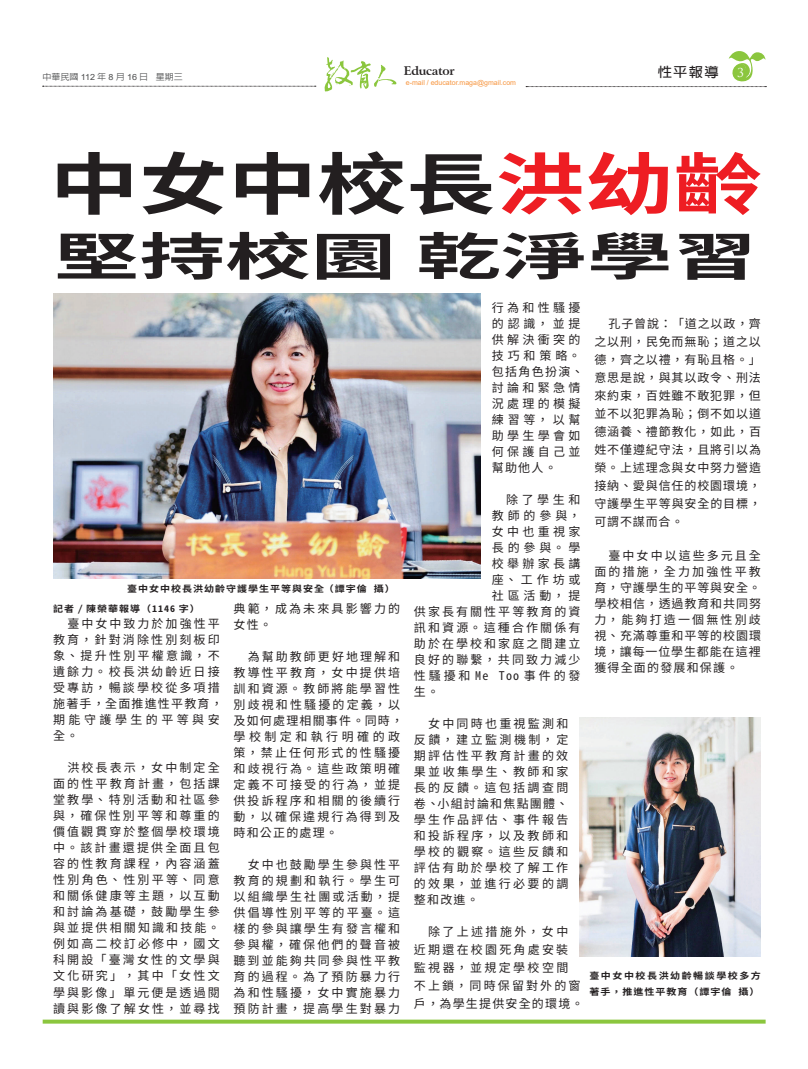
<style>
.page{position:relative;width:808px;height:1069px;background:#fff}
.page>*{position:absolute;margin:0;border:0;box-sizing:border-box;transform-origin:0 0}
.t1{font:700 67.2px "Noto Sans CJ Ktc";color:#231f20;scale:1.33 1}
.t2{font:700 51px "Noto Sans CJ Ktc";color:#231f20;scale:1.68 1}
.t3{font:700 13.4px "New Gothic";color:#231f20;scale:1.06 1}
.首行縮一個字{font:12px/16px "Noto Sans Mono CJ Ktc";letter-spacing:.18em;color:#231f20;text-align:justify}
.首行縮一個字-2{font:12px/16px "Noto Sans Mono CJ Ktc";letter-spacing:.28em;color:#231f20}
.首行縮一個字-3{font:12px "Noto Sans Mono CJ Ktc";letter-spacing:.24em;color:#231f20}
.t4{font:700 12px "Arrus BT";letter-spacing:-.03em;color:#231f20}
.t5{font:12px "Trajan Pro";color:#fff}
.t6{font:700 9px "Noto Sans Mono CJ Ktc";letter-spacing:.1em;color:#231f20;scale:1.11 1}
.t7{font:700 9px/15.6px "Noto Sans Mono CJ Ktc";letter-spacing:.155em;color:#231f20;scale:1.11 1}
.t8{font:500 8.5px "Lin Gothic";color:#4b4c4d;scale:1.06 1}
.t9{font:7px "Arial";color:#f7943c}
.s1{font-family:"Arial";font-weight:400}
.s2{color:#ee1d23}
</style>
<div class="page">
<svg style="left:43px;top:86px;width:273px;height:1px"></svg>
<svg style="left:325px;top:57px;width:71px;height:34px"></svg>
<svg style="left:526px;top:51px;width:240px;height:36px"></svg>
<div style="left:739px;top:64px;width:6px;height:7px;background:#8bc63e;border-radius:50%"></div>
<svg style="left:43px;top:1019px;width:723px;height:4px;background:#9dce5c"></svg>
<img style="left:54px;top:294px;width:426px;height:284px">
<img style="left:580px;top:717px;width:181px;height:240px">
<p class="t8" style="left:42px;top:72px;width:134px">中華民國 <span class="s1">112</span> 年 <span class="s1">8</span> 月 <span class="s1">16</span> 日 星期三</p>
<p class="t4" style="left:404px;top:64px;width:52px">Educator</p>
<p class="t3" style="left:658px;top:65px;width:59px">性平報導</p>
<p class="t5" style="left:737px;top:65px;width:8px">3</p>
<p class="t9" style="left:406px;top:78px;width:112px">e-mail / educator.maga@gmail.com</p>
<p class="t1" style="left:50px;top:146px;width:538px">中女中校長<span class="s2">洪幼齡</span></p>
<p class="t2" style="left:54px;top:228px;width:421px">堅持校園 乾淨學習</p>
<p class="t6" style="left:127px;top:583px;width:242px">臺中女中校長洪幼齡守護學生平等與安全（譚宇倫 攝）</p>
<p class="t6" style="left:53px;top:603px;width:133px">記者 / 陳榮華報導（1146 字）</p>
<p class="首行縮一個字" style="left:53px;top:616px;width:171px;text-align:left;text-indent:14px">臺中女中致力於加強性平教育，針對消除性別刻板印象、提升性別平權意識，不遺餘力。校長洪幼齡近日接受專訪，暢談學校從多項措施著手，全面推進性平教育，期能守護學生的平等與安全。</p>
<p class="首行縮一個字" style="left:53px;top:760px;width:168px;text-indent:14px">洪校長表示，女中制定全面的性平教育計畫，包括課堂教學、特別活動和社區參與，確保性別平等和尊重的價值觀貫穿於整個學校環境中。該計畫還提供全面且包容的性教育課程，內容涵蓋性別角色、性別平等、同意和關係健康等主題，以互動和討論為基礎，鼓勵學生參與並提供相關知識和技能。例如高二校訂必修中，國文科開設「臺灣女性的文學與文化研究」，其中「女性文學與影像」單元便是透過閱讀與影像了解女性，並尋找</p>
<p class="首行縮一個字" style="left:234px;top:600px;width:168px">典範，成為未來具影響力的女性。</p>
<p class="首行縮一個字" style="left:234px;top:648px;width:171px;text-align:left;text-indent:14px">為幫助教師更好地理解和教導性平教育，女中提供培訓和資源。教師將能學習性別歧視和性騷擾的定義，以及如何處理相關事件。同時，學校制定和執行明確的政策，禁止任何形式的性騷擾和歧視行為。這些政策明確定義不可接受的行為，並提供投訴程序和相關的後續行動，以確保違規行為得到及時和公正的處理。</p>
<p class="首行縮一個字" style="left:234px;top:856px;width:168px;text-indent:14px">女中也鼓勵學生參與性平教育的規劃和執行。學生可以組織學生社團或活動，提供倡導性別平等的平臺。這樣的參與讓學生有發言權和參與權，確保他們的聲音被聽到並能夠共同參與性平教育的過程。為了預防暴力行為和性騷擾，女中實施暴力預防計畫，提高學生對暴力</p>
<p class="首行縮一個字-2" style="left:492px;top:299px;width:93px">行為和性騷擾的認識，並提供解決衝突的技巧和策略。包括角色扮演、討論和緊急情況處理的模擬練習等，以幫助學生學會如何保護自己並幫助他人。</p>
<p class="首行縮一個字" style="left:506px;top:491px;width:76px">除了學生和</p>
<p class="首行縮一個字" style="left:492px;top:507px;width:90px">教師的參與，</p>
<p class="首行縮一個字" style="left:492px;top:523px;width:90px">女中也重視家</p>
<p class="首行縮一個字" style="left:492px;top:539px;width:90px">長的參與。學</p>
<p class="首行縮一個字" style="left:492px;top:555px;width:90px">校舉辦家長講</p>
<p class="首行縮一個字" style="left:492px;top:571px;width:90px">座、工作坊或</p>
<p class="首行縮一個字" style="left:492px;top:587px;width:90px">社區活動，提</p>
<p class="首行縮一個字" style="left:414px;top:603px;width:168px">供家長有關性平等教育的資</p>
<p class="首行縮一個字" style="left:414px;top:619px;width:168px">訊和資源。這種合作關係有</p>
<p class="首行縮一個字" style="left:414px;top:635px;width:168px">助於在學校和家庭之間建立</p>
<p class="首行縮一個字" style="left:414px;top:651px;width:168px">良好的聯繫，共同致力減少</p>
<p class="首行縮一個字-3" style="left:414px;top:668px;width:168px">性騷擾和 Me Too 事件的發</p>
<p class="首行縮一個字" style="left:414px;top:683px;width:27px">生。</p>
<p class="首行縮一個字" style="left:414px;top:715px;width:156px;text-indent:14px">女中同時也重視監測和反饋，建立監測機制，定期評估性平教育計畫的效果並收集學生、教師和家長的反饋。這包括調查問卷、小組討論和焦點團體、學生作品評估、事件報告和投訴程序，以及教師和學校的觀察。這些反饋和評估有助於學校了解工作的效果，並進行必要的調整和改進。</p>
<p class="首行縮一個字" style="left:414px;top:922px;width:171px;line-height:18px;text-align:left;text-indent:14px">除了上述措施外，女中<br>近期還在校園死角處安裝<br>監視器，並規定學校空間<br>不上鎖，同時保留對外的窗戶，為學生提供安全的環境。</p>
<p class="首行縮一個字" style="left:594px;top:314px;width:168px;line-height:18px;text-indent:14px">孔子曾說：「道之以政，齊之以刑，民免而無恥；道之以德，齊之以禮，有恥且格。」意思是說，與其以政令、刑法來約束，百姓雖不敢犯罪，但並不以犯罪為恥；倒不如以道德涵養、禮節教化，如此，百姓不僅遵紀守法，且將引以為榮。上述理念與女中努力營造接納、愛與信任的校園環境，守護學生平等與安全的目標，可謂不謀而合。</p>
<p class="首行縮一個字" style="left:594px;top:547px;width:168px;text-indent:14px">臺中女中以這些多元且全面的措施，全力加強性平教育，守護學生的平等與安全。學校相信，透過教育和共同努力，能夠打造一個無性別歧視、充滿尊重和平等的校園環境，讓每一位學生都能在這裡獲得全面的發展和保護。</p>
<p class="t7" style="left:589px;top:968px;width:156px">臺中女中校長洪幼齡暢談學校多方著手，推進性平教育（譚宇倫 攝）</p>
</div>
